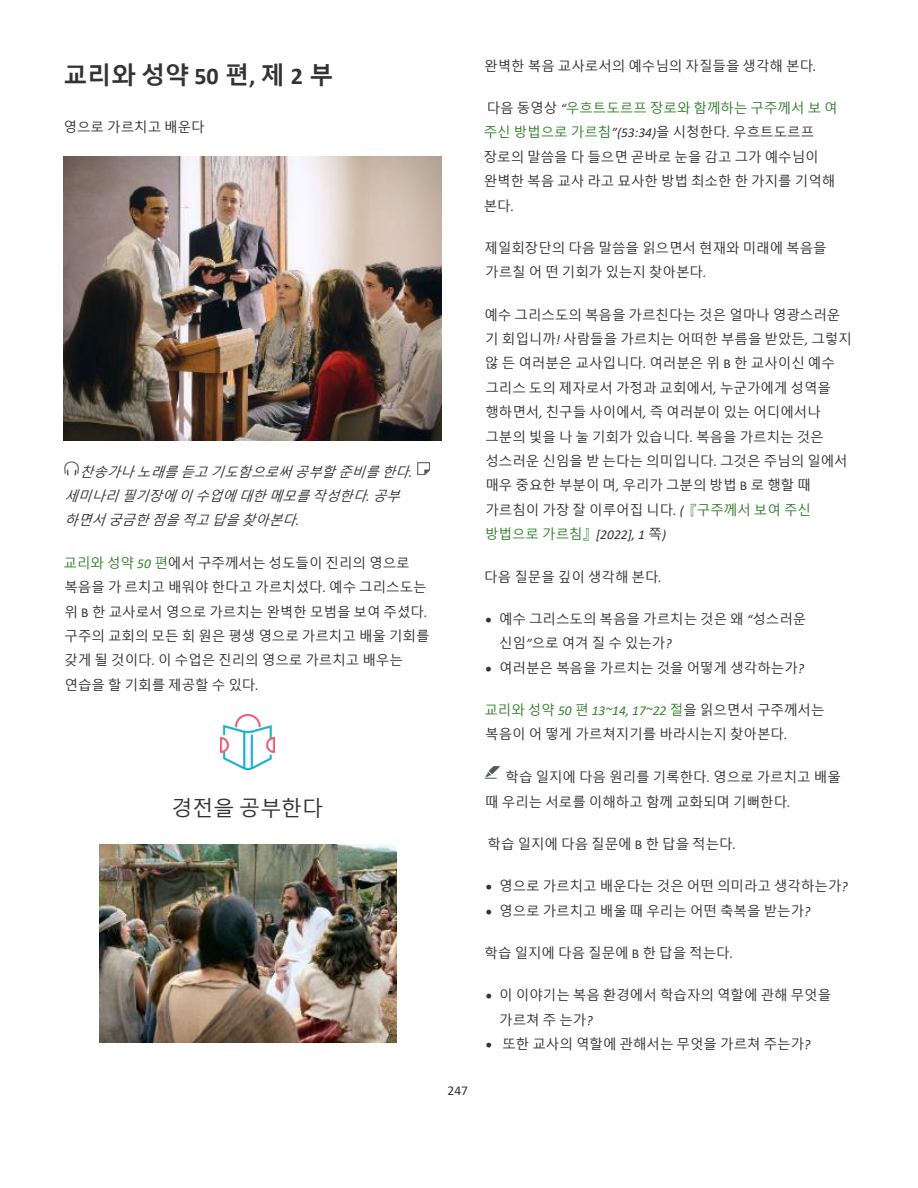
<style>
.page{position:relative;width:918px;height:1188px;background:#fff}
.page>*{position:absolute;margin:0;border:0;box-sizing:border-box;transform-origin:0 0}
.t1{font:700 24px "Malgun Gothic";color:#333}
.t2{font:21px "Malgun Gothic";color:#333}
.t3{font:13.5px/24.5px "Malgun Gothic";color:#333}
.t4{font:italic 13.5px/24.5px "Malgun Gothic";color:#333}
.t5{font:13.5px "Calibri";color:#333}
.s1{font-family:"Calibri"}
.s2{color:#33802a}
.s3{font-family:"Calibri";font-style:italic;color:#33802a}
.s4{font-family:"Calibri";font-style:italic}
.s5{font-family:"MS Mincho";color:#33802a}
</style>
<div class="page">
<img style="left:64px;top:157px;width:378px;height:283px">
<img style="left:64px;top:461px;width:15px;height:15px">
<img style="left:417px;top:462px;width:13px;height:13px">
<img style="left:221px;top:715px;width:54px;height:55px">
<img style="left:99px;top:845px;width:297px;height:197px">
<img style="left:484px;top:766px;width:17px;height:13px">
<h1 class="t1" style="left:64px;top:61px;width:271px">교리와 성약 <span class="s1">50</span> 편<span class="s1">,</span> 제 <span class="s1">2</span> 부</h1>
<p class="t3" style="left:64px;top:115px;width:143px">영으로 가르치고 배운다</p>
<p class="t4" style="left:64px;top:460px;width:351px;text-indent:15px">찬송가나 노래를 듣고 기도함으로써 공부할 준비를 한다<span class="s1">. </span>세미나리 필기장에 이 수업에 대한 메모를 작성한다<span class="s1">.</span> 공부 하면서 궁금한 점을 적고 답을 찾아본다<span class="s1">.</span></p>
<p class="t3" style="left:64px;top:551px;width:367px"><span class="s2">교리와 성약</span> <span class="s3">50</span> <span class="s2">편</span>에서 구주께서는 성도들이 진리의 영으로 복음을 가 르치고 배워야 한다고 가르치셨다<span class="s4">.</span> 예수 그리스도는 위 <span class="s1">B</span> 한 교사로서 영으로 가르치는 완벽한 모범을 보여 주셨다<span class="s4">. </span>구주의 교회의 모든 회 원은 평생 영으로 가르치고 배울 기회를 갖게 될 것이다<span class="s4">.</span> 이 수업은 진리의 영으로 가르치고 배우는 연습을 할 기회를 제공할 수 있다<span class="s4">.</span></p>
<h2 class="t2" style="left:172px;top:796px;width:153px">경전을 공부한다</h2>
<p class="t5" style="left:448px;top:1081px;width:22px">247</p>
<p class="t3" style="left:484px;top:54px;width:334px">완벽한 복음 교사로서의 예수님의 자질들을 생각해 본다<span class="s4">.</span></p>
<p class="t3" style="left:484px;top:96px;width:356px">다음 동영상 <span class="s4">“</span><span class="s2">우흐트도르프 장로와 함께하는 구주께서 보 여 주신 방법으로 가르침</span><span class="s4">”(53:34)</span>을 시청한다<span class="s4">.</span> 우흐트도르프 장로의 말씀을 다 들으면 곧바로 눈을 감고 그가 예수님이 완벽한 복음 교사 라고 묘사한 방법 최소한 한 가지를 기억해 본다<span class="s4">.</span></p>
<p class="t3" style="left:484px;top:236px;width:344px">제일회장단의 다음 말씀을 읽으면서 현재와 미래에 복음을 가르칠 어 떤 기회가 있는지 찾아본다<span class="s4">.</span></p>
<p class="t3" style="left:484px;top:303px;width:369px">예수 그리스도의 복음을 가르친다는 것은 얼마나 영광스러운 기 회입니까<span class="s4">!</span> 사람들을 가르치는 어떠한 부름을 받았든<span class="s4">,</span> 그렇지 않 든 여러분은 교사입니다<span class="s4">.</span> 여러분은 위 <span class="s1">B</span> 한 교사이신 예수 그리스 도의 제자로서 가정과 교회에서<span class="s4">,</span> 누군가에게 성역을 행하면서<span class="s4">,</span> 친구들 사이에서<span class="s4">,</span> 즉 여러분이 있는 어디에서나 그분의 빛을 나 눌 기회가 있습니다<span class="s4">.</span> 복음을 가르치는 것은 성스러운 신임을 받 는다는 의미입니다<span class="s4">.</span> 그것은 주님의 일에서 매우 중요한 부분이 며<span class="s4">,</span> 우리가 그분의 방법 <span class="s1">B</span> 로 행할 때 가르침이 가장 잘 이루어집 니다<span class="s4">. (</span><span class="s5">『</span><span class="s2">구주께서 보여 주신 방법으로 가르침</span><span class="s5">』</span><span class="s4">[2022], 1</span> 쪽<span class="s4">)</span></p>
<p class="t3" style="left:484px;top:565px;width:179px">다음 질문을 깊이 생각해 본다<span class="s4">.</span></p>
<p class="t3" style="left:499px;top:607px;width:309px;text-indent:-14px">• 예수 그리스도의 복음을 가르치는 것은 왜 <span class="s4">“</span>성스러운 신임<span class="s4">”</span>으로 여겨 질 수 있는가<span class="s4">?</span></p>
<p class="t3" style="left:486px;top:656px;width:320px">• 여러분은 복음을 가르치는 것을 어떻게 생각하는가<span class="s4">?</span></p>
<p class="t3" style="left:484px;top:698px;width:342px"><span class="s2">교리와 성약</span> <span class="s3">50</span> <span class="s2">편</span> <span class="s3">13~14, 17~22</span> <span class="s2">절</span>을 읽으면서 구주께서는 복음이 어 떻게 가르쳐지기를 바라시는지 찾아본다<span class="s4">.</span></p>
<p class="t3" style="left:485px;top:765px;width:357px;text-indent:20px">학습 일지에 다음 원리를 기록한다<span class="s4">.</span> 영으로 가르치고 배울 때 우리는 서로를 이해하고 함께 교화되며 기뻐한다<span class="s4">.</span></p>
<p class="t3" style="left:488px;top:832px;width:250px">학습 일지에 다음 질문에 <span class="s1">B</span> 한 답을 적는다<span class="s4">.</span></p>
<p class="t3" style="left:486px;top:874px;width:364px">• 영으로 가르치고 배운다는 것은 어떤 의미라고 생각하는가<span class="s4">?</span></p>
<p class="t3" style="left:486px;top:899px;width:326px">• 영으로 가르치고 배울 때 우리는 어떤 축복을 받는가<span class="s4">?</span></p>
<p class="t3" style="left:485px;top:941px;width:250px">학습 일지에 다음 질문에 <span class="s1">B</span> 한 답을 적는다<span class="s4">.</span></p>
<p class="t3" style="left:499px;top:983px;width:333px;text-indent:-14px">• 이 이야기는 복음 환경에서 학습자의 역할에 관해 무엇을 가르쳐 주 는가<span class="s4">?</span></p>
<p class="t3" style="left:486px;top:1032px;width:326px">• 또한 교사의 역할에 관해서는 무엇을 가르쳐 주는가<span class="s4">?</span></p>
</div>
